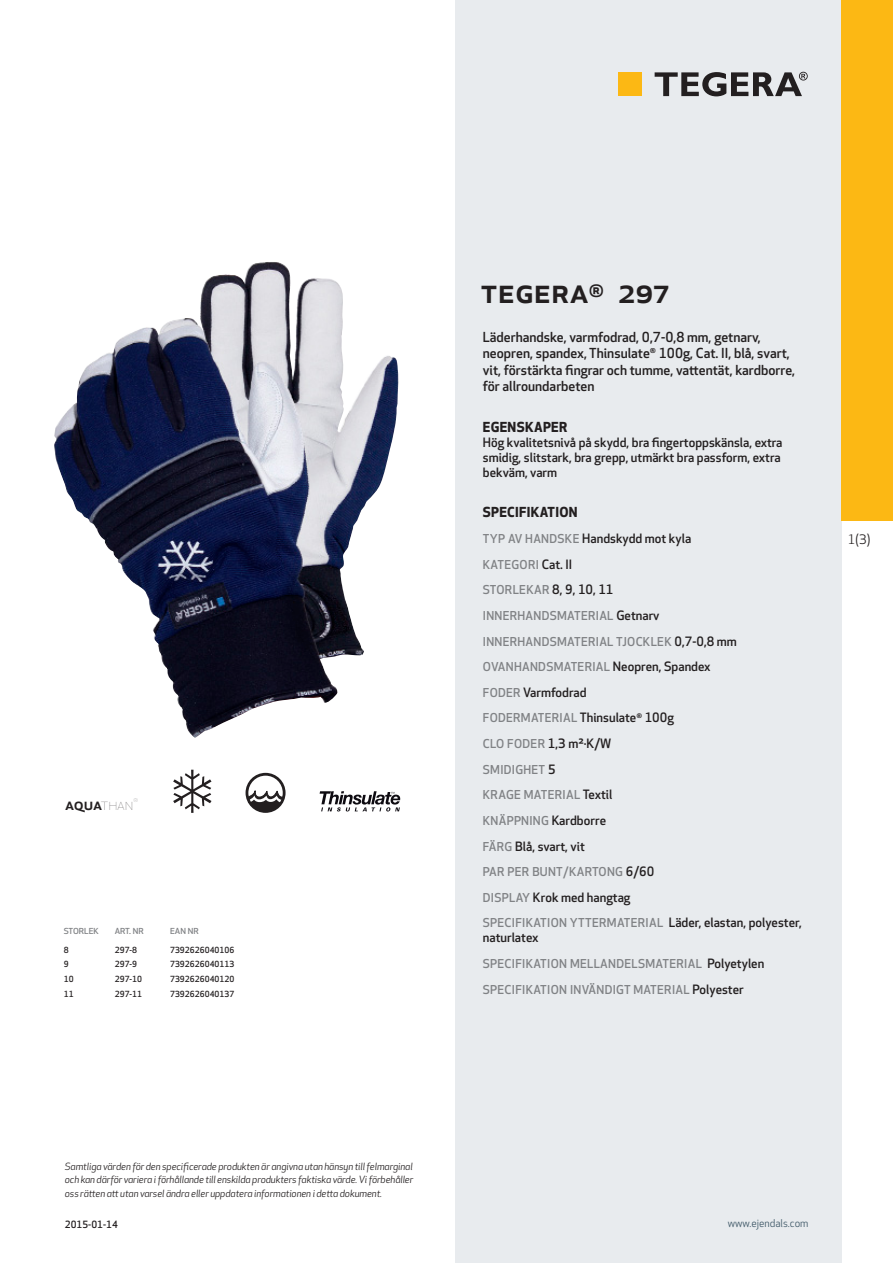
<style>
.page{position:relative;width:893px;height:1263px;background:#fff}
.page>*{position:absolute;margin:0;border:0;box-sizing:border-box;transform-origin:0 0}
.prodname{font:500 34.5px "Apex New";color:#231f20}
.t1{font:500 16.5px "Apex New";color:#231f20}
.Funktion_body{font:500 13.5px/16.5px "Apex New";color:#231f20}
.Funktion_body-2{font:700 13.5px "Apex New";letter-spacing:.025em;color:#231f20}
.t2{font:12.75px "Apex New";color:#231f20}
.Funktion_body-3{font:500 12.6px/15px "Apex New";color:#231f20}
.Funktion_body-4{font:500 12px "Apex New";letter-spacing:.025em;color:#808285}
.t3{font:10.5px "Apex New";color:#405968}
.t4{font:italic 9.75px/13.5px "Apex New";letter-spacing:-.01em;color:#231f20;text-align:justify}
.Sidfot_datum{font:500 9.75px "Apex New";color:#231f20}
.ArticleTable_body{font:500 8.25px "Apex New";color:#231f20}
.ArticeTable_header{font:500 8.1px "Apex New";color:#808285;scale:1.06 1}
.t5{font:100 6.15px "Apex New";color:#231f20}
.s1{font-weight:100;font-size:16.35px}
.s2{font-size:12px;color:#808285}
.s3{font-size:12.6px;color:#231f20}
</style>
<div class="page">
<div style="left:455px;top:0;width:387px;height:1263px;background:#e8ebee"></div>
<div style="left:842px;top:0;width:51px;height:520px;background:#fcb814"></div>
<img style="left:54px;top:262px;width:343px;height:476px">
<div style="left:618px;top:72px;width:24px;height:24px;background:#fcb814"></div>
<svg style="left:655px;top:72px;width:153px;height:24px"></svg>
<svg style="left:173px;top:770px;width:39px;height:43px"></svg>
<svg style="left:246px;top:773px;width:40px;height:40px"></svg>
<svg style="left:320px;top:791px;width:80px;height:20px"></svg>
<p class="t5" style="left:133px;top:796px;width:6px">®</p>
<p class="t1" style="left:65px;top:793px;width:70px">aqua<span class="s1">than</span></p>
<p class="ArticeTable_header" style="left:64px;top:925px;width:35px">STORLEK</p>
<p class="ArticeTable_header" style="left:115px;top:925px;width:29px">ART. NR</p>
<p class="ArticeTable_header" style="left:170px;top:925px;width:28px">EAN NR</p>
<p class="ArticleTable_body" style="left:64px;top:944px;width:6px">8</p>
<p class="ArticleTable_body" style="left:115px;top:944px;width:24px">297-8</p>
<p class="ArticleTable_body" style="left:170px;top:944px;width:66px">7392626040106</p>
<p class="ArticleTable_body" style="left:64px;top:959px;width:6px">9</p>
<p class="ArticleTable_body" style="left:115px;top:959px;width:24px">297-9</p>
<p class="ArticleTable_body" style="left:170px;top:959px;width:66px">7392626040113</p>
<p class="ArticleTable_body" style="left:64px;top:973px;width:11px">10</p>
<p class="ArticleTable_body" style="left:115px;top:973px;width:29px">297-10</p>
<p class="ArticleTable_body" style="left:170px;top:973px;width:66px">7392626040120</p>
<p class="ArticleTable_body" style="left:64px;top:988px;width:11px">11</p>
<p class="ArticleTable_body" style="left:115px;top:988px;width:29px">297-11</p>
<p class="ArticleTable_body" style="left:170px;top:988px;width:66px">7392626040137</p>
<p class="t4" style="left:65px;top:1159px;width:350px">Samtliga värden för den specificerade produkten är angivna utan hänsyn till felmarginal och kan därför variera i förhållande till enskilda produkters faktiska värde. Vi förbehåller oss rätten att utan varsel ändra eller uppdatera informationen i detta dokument.</p>
<p class="Sidfot_datum" style="left:65px;top:1218px;width:54px">2015-01-14</p>
<p class="prodname" style="left:480px;top:267px;width:190px">TEGERA<sup>®</sup> 297</p>
<p class="Funktion_body" style="left:483px;top:328px;width:314px">Läderhandske, varmfodrad, 0,7-0,8 mm, getnarv, neopren, spandex, Thinsulate<sup>®</sup> 100g, Cat. II, blå, svart, vit, förstärkta fingrar och tumme, vattentät, kardborre, för allroundarbeten</p>
<p class="Funktion_body-2" style="left:483px;top:417px;width:86px">EGENSKAPER</p>
<p class="Funktion_body-3" style="left:483px;top:434px;width:301px">Hög kvalitetsnivå på skydd, bra fingertoppskänsla, extra smidig, slitstark, bra grepp, utmärkt bra passform, extra bekväm, varm</p>
<p class="Funktion_body-2" style="left:483px;top:503px;width:96px">SPECIFIKATION</p>
<p class="Funktion_body-3" style="left:483px;top:531px;width:210px"><span class="s2">TYP AV HANDSKE</span> Handskydd mot kyla</p>
<p class="Funktion_body-4" style="left:483px;top:556px;width:91px">KATEGORI <span class="s3">Cat. II</span></p>
<p class="Funktion_body-4" style="left:483px;top:582px;width:132px">STORLEKAR <span class="s3">8, 9, 10, 11</span></p>
<p class="Funktion_body-4" style="left:483px;top:607px;width:178px">INNERHANDSMATERIAL <span class="s3">Getnarv</span></p>
<p class="Funktion_body-4" style="left:483px;top:633px;width:256px">INNERHANDSMATERIAL TJOCKLEK <span class="s3">0,7-0,8 mm</span></p>
<p class="Funktion_body-4" style="left:483px;top:659px;width:229px">OVANHANDSMATERIAL <span class="s3">Neopren, Spandex</span></p>
<p class="Funktion_body-3" style="left:483px;top:684px;width:105px"><span class="s2">FODER</span> Varmfodrad</p>
<p class="Funktion_body-3" style="left:483px;top:710px;width:193px"><span class="s2">FODERMATERIAL</span> Thinsulate<sup>®</sup> 100g</p>
<p class="Funktion_body-3" style="left:483px;top:736px;width:130px"><span class="s2">CLO FODER</span> 1,3 m²·K/W</p>
<p class="Funktion_body-4" style="left:483px;top:761px;width:74px">SMIDIGHET <span class="s3">5</span></p>
<p class="Funktion_body-4" style="left:483px;top:787px;width:131px">KRAGE MATERIAL <span class="s3">Textil</span></p>
<p class="Funktion_body-4" style="left:483px;top:812px;width:125px">KNÄPPNING <span class="s3">Kardborre</span></p>
<p class="Funktion_body-3" style="left:483px;top:838px;width:104px"><span class="s2">FÄRG</span> Blå, svart, vit</p>
<p class="Funktion_body-4" style="left:483px;top:864px;width:173px">PAR PER BUNT/KARTONG <span class="s3">6/60</span></p>
<p class="Funktion_body-3" style="left:483px;top:889px;width:149px"><span class="s2">DISPLAY</span> Krok med hangtag</p>
<p class="Funktion_body-4" style="left:483px;top:915px;width:320px">SPECIFIKATION YTTERMATERIAL <span class="s3">Läder, elastan, polyester,</span></p>
<p class="Funktion_body-3" style="left:483px;top:930px;width:57px">naturlatex</p>
<p class="Funktion_body-4" style="left:483px;top:956px;width:283px">SPECIFIKATION MELLANDELSMATERIAL <span class="s3">Polyetylen</span></p>
<p class="Funktion_body-4" style="left:483px;top:981px;width:262px">SPECIFIKATION INVÄNDIGT MATERIAL <span class="s3">Polyester</span></p>
<p class="t2" style="left:848px;top:531px;width:24px">1(3)</p>
<p class="t3" style="left:728px;top:1217px;width:82px">www.ejendals.com</p>
</div>
